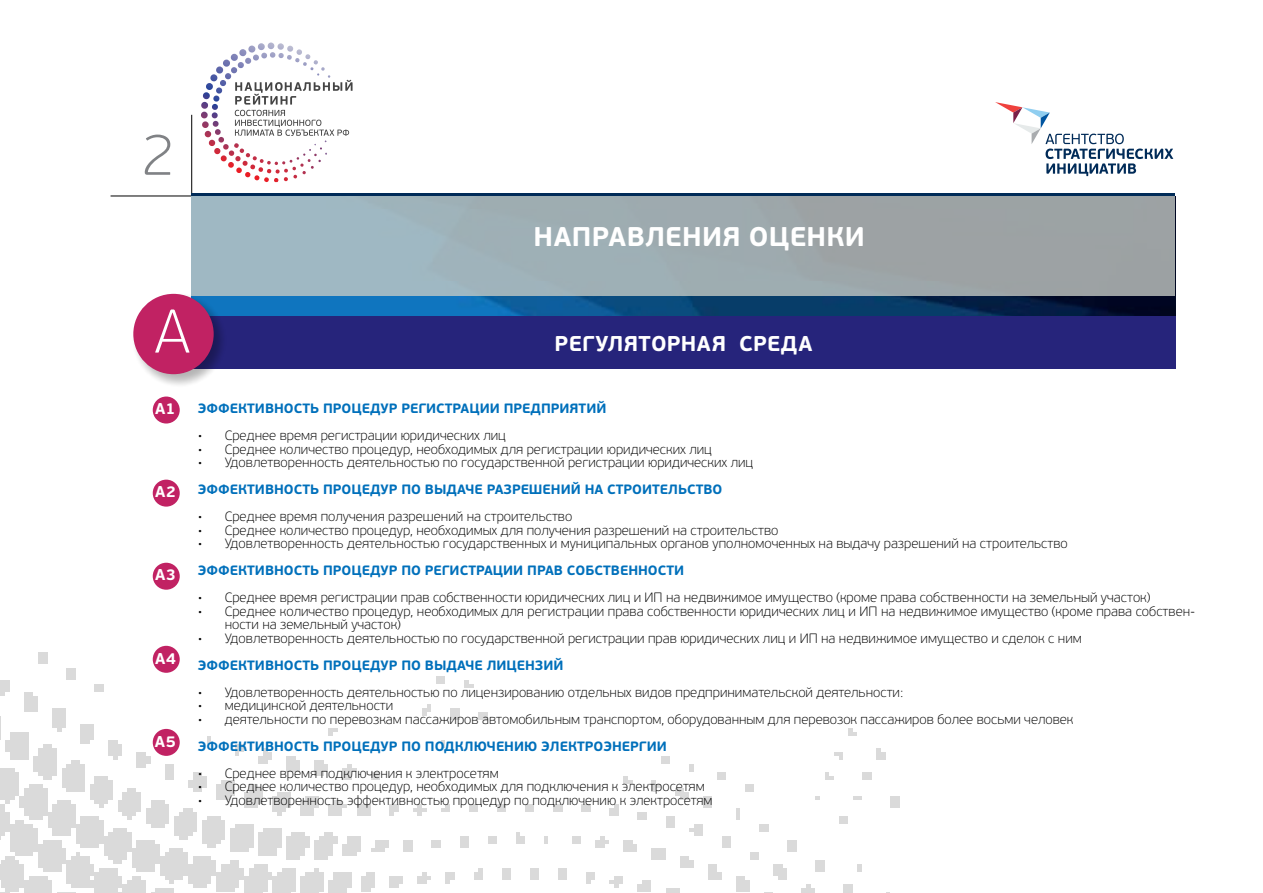
<style>
.page{position:relative;width:1263px;height:893px;background:#fff}
.page>*{position:absolute;margin:0;border:0;box-sizing:border-box;transform-origin:0 0}
.t1{font:100 61.5px "PF Beau Sans Pro";color:#fff}
.t2{font:100 58.8px "PF Beau Sans Pro";color:#808285}
.t3{font:700 27px "PF Beau Sans Pro";letter-spacing:.01em;color:#fff}
.t4{font:700 21.45px "PF Beau Sans Pro";letter-spacing:.01em;color:#fff}
.t5{font:700 15.75px "PF Beau Sans Pro";color:#fff}
.t6{font:100 13.5px/13.5px "PF Beau Sans Pro";color:#000}
.t7{font:700 13.5px "PF Beau Sans Pro";color:#0070bb}
</style>
<div class="page">
<hr style="left:111px;top:196px;width:160px;height:1px;background:#000">
<hr style="left:191px;top:115px;width:1px;height:81px;background:#000">
<hr style="left:192px;top:193px;width:983px;height:3px;background:#002b58">
<svg style="left:995px;top:102px;width:178px;height:74px"></svg>
<img style="left:0;top:645px;width:900px;height:248px">
<svg style="left:201px;top:43px;width:152px;height:139px"></svg>
<img style="left:228px;top:296px;width:947px;height:20px">
<div style="left:191px;top:196px;width:984px;height:100px;background:linear-gradient(to right,#9fbac6,#9c9e9d)"></div>
<div style="left:191px;top:316px;width:985px;height:53px;background:#26247b"></div>
<div style="left:153px;top:397px;width:27px;height:26px;background:#c12263;border-radius:50%"></div>
<div style="left:131px;top:292px;width:97px;height:96px;background:#000;opacity:.3"></div>
<div style="left:133px;top:294px;width:81px;height:80px;background:#c12263;border-radius:50%"></div>
<div style="left:153px;top:480px;width:27px;height:27px;background:#c12263;border-radius:50%"></div>
<div style="left:153px;top:563px;width:27px;height:27px;background:#c12263;border-radius:50%"></div>
<div style="left:153px;top:646px;width:27px;height:27px;background:#c12263;border-radius:50%"></div>
<div style="left:153px;top:729px;width:27px;height:27px;background:#c12263;border-radius:50%"></div>
<h2 class="t2" style="left:141px;top:123px;width:35px">2</h2>
<h3 class="t3" style="left:534px;top:220px;width:333px">НАПРАВЛЕНИЯ ОЦЕНКИ</h3>
<h1 class="t1" style="left:154px;top:298px;width:37px">А</h1>
<h3 class="t4" style="left:555px;top:330px;width:259px">РЕГУЛЯТОРНАЯ СРЕДА</h3>
<p class="t5" style="left:155px;top:399px;width:22px">A1</p>
<p class="t5" style="left:155px;top:482px;width:22px">A2</p>
<p class="t5" style="left:155px;top:565px;width:22px">A3</p>
<p class="t5" style="left:155px;top:649px;width:22px">A4</p>
<p class="t5" style="left:155px;top:732px;width:23px">A5</p>
<p class="t7" style="left:198px;top:400px;width:410px">ЭФФЕКТИВНОСТЬ ПРОЦЕДУР РЕГИСТРАЦИИ ПРЕДПРИЯТИЙ</p>
<p class="t6" style="left:198px;top:429px;width:310px">• Среднее время регистрации юридических лиц</p>
<p class="t6" style="left:198px;top:443px;width:516px">• Среднее количество процедур, необходимых для регистрации юридических лиц</p>
<p class="t6" style="left:198px;top:456px;width:557px">• Удовлетворенность деятельностью по государственной регистрации юридических лиц</p>
<p class="t7" style="left:198px;top:481px;width:526px">ЭФФЕКТИВНОСТЬ ПРОЦЕДУР ПО ВЫДАЧЕ РАЗРЕШЕНИЙ НА СТРОИТЕЛЬСТВО</p>
<p class="t6" style="left:198px;top:510px;width:376px">• Среднее время получения разрешений на строительство</p>
<p class="t6" style="left:198px;top:524px;width:582px">• Среднее количество процедур, необходимых для получения разрешений на строительство</p>
<p class="t6" style="left:198px;top:537px;width:872px">• Удовлетворенность деятельностью государственных и муниципальных органов уполномоченных на выдачу разрешений на строительство</p>
<p class="t7" style="left:198px;top:562px;width:488px">ЭФФЕКТИВНОСТЬ ПРОЦЕДУР ПО РЕГИСТРАЦИИ ПРАВ СОБСТВЕННОСТИ</p>
<p class="t6" style="left:198px;top:591px;width:954px">• Среднее время регистрации прав собственности юридических лиц и ИП на недвижимое имущество (кроме права собственности на земельный участок)</p>
<p class="t6" style="left:225px;top:605px;width:972px;text-indent:-27px">• Среднее количество процедур, необходимых для регистрации права собственности юридических лиц и ИП на недвижимое имущество (кроме права собствен&shy;ности на земельный участок)</p>
<p class="t6" style="left:198px;top:632px;width:885px">• Удовлетворенность деятельностью по государственной регистрации прав юридических лиц и ИП на недвижимое имущество и сделок с ним</p>
<p class="t7" style="left:198px;top:657px;width:367px">ЭФФЕКТИВНОСТЬ ПРОЦЕДУР ПО ВЫДАЧЕ ЛИЦЕНЗИЙ</p>
<p class="t6" style="left:198px;top:686px;width:707px">• Удовлетворенность деятельностью по лицензированию отдельных видов предпринимательской деятельности:</p>
<p class="t6" style="left:198px;top:699px;width:197px">• медицинской деятельности</p>
<p class="t6" style="left:198px;top:713px;width:877px">• деятельности по перевозкам пассажиров автомобильным транспортом, оборудованным для перевозок пассажиров более восьми человек</p>
<p class="t7" style="left:198px;top:738px;width:471px">ЭФФЕКТИВНОСТЬ ПРОЦЕДУР ПО ПОДКЛЮЧЕНИЮ ЭЛЕКТРОЭНЕРГИИ</p>
<p class="t6" style="left:198px;top:767px;width:302px">• Среднее время подключения к электросетям</p>
<p class="t6" style="left:198px;top:780px;width:508px">• Среднее количество процедур, необходимых для подключения к электросетям</p>
<p class="t6" style="left:198px;top:794px;width:516px">• Удовлетворенность эффективностью процедур по подключению к электросетям</p>
</div>
